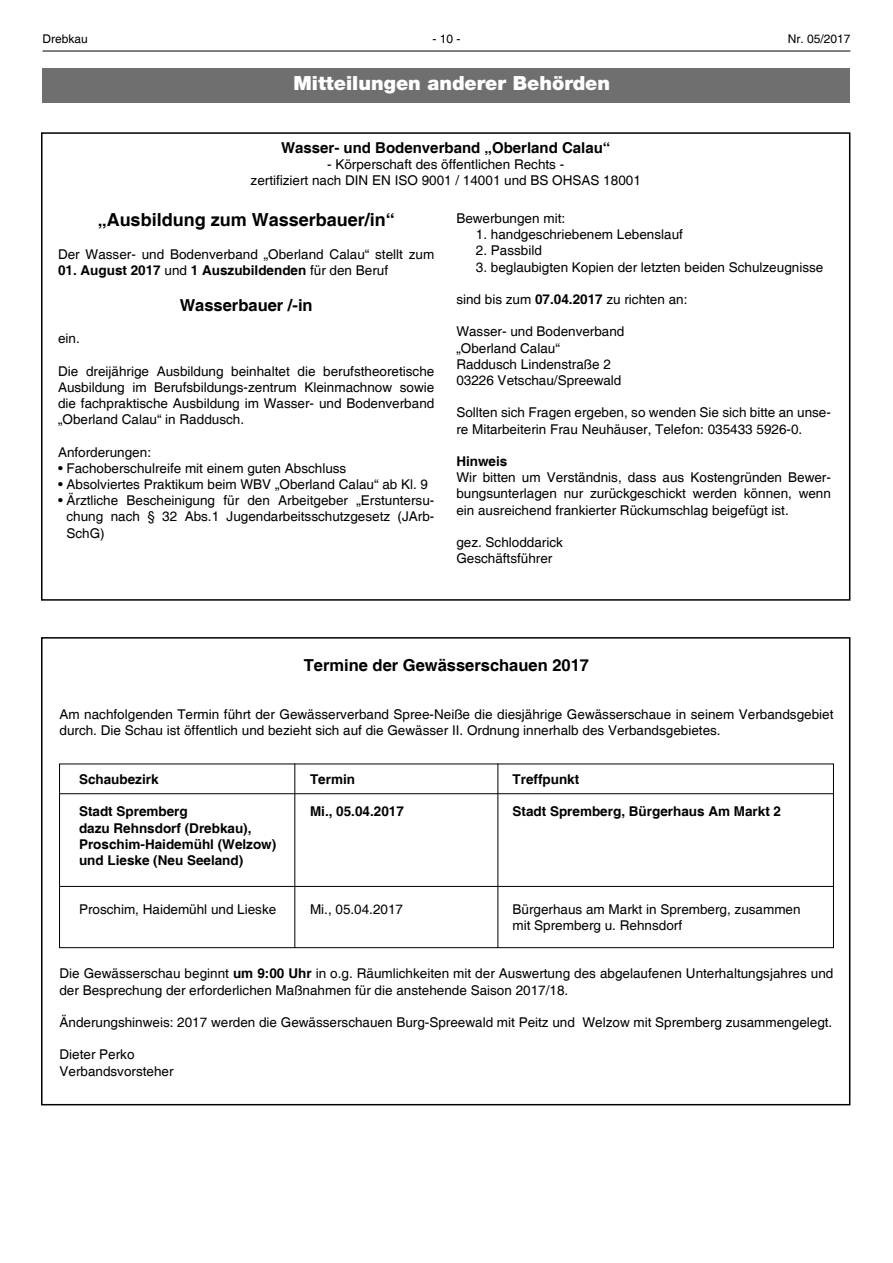
<style>
.page{position:relative;width:893px;height:1263px;background:#fff}
.page>*{position:absolute;margin:0;border:0;box-sizing:border-box;transform-origin:0 0}
.t1{font:900 19.5px "Helvetica Neue LT Pro";color:#fff}
.t2{font:700 18px "Helvetica";color:#000}
.t3{font:700 16.5px "Helvetica";color:#000}
.t4{font:700 15px "Helvetica";color:#000}
.t5{font:13.5px/16.2px "Helvetica";color:#000}
.t6{font:700 13.5px/16.2px "Helvetica";color:#000}
.t7{font:12px "Helvetica";color:#000}
.s1{font-weight:400}
.s2{font-weight:700}
</style>
<div class="page">
<hr style="left:43px;top:51px;width:807px;height:1px;background:#000">
<div style="left:41px;top:132px;width:809px;height:469px;border:2px solid #000"></div>
<div style="left:43px;top:68px;width:807px;height:34px;background:#706f6f"></div>
<div style="left:41px;top:637px;width:809px;height:468px;border:2px solid #000"></div>
<div style="left:59px;top:763px;width:775px;height:185px;border:1px solid #000"></div>
<hr style="left:60px;top:793px;width:774px;height:1px;background:#000">
<hr style="left:59px;top:886px;width:775px;height:1px;background:#000">
<hr style="left:294px;top:763px;width:1px;height:185px;background:#000">
<hr style="left:497px;top:763px;width:1px;height:185px;background:#000">
<p class="t7" style="left:43px;top:32px;width:47px">Drebkau</p>
<p class="t7" style="left:432px;top:32px;width:30px">- 10 -</p>
<p class="t7" style="left:788px;top:32px;width:64px">Nr. 05/2017</p>
<h1 class="t1" style="left:293px;top:72px;width:318px">Mitteilungen anderer Behörden</h1>
<p class="t4" style="left:281px;top:138px;width:331px">Wasser- und Bodenverband „Oberland Calau“</p>
<p class="t5" style="left:251px;top:157px;width:392px;text-align:center">- Körperschaft des öffentlichen Rechts -<br>zertifiziert nach DIN EN ISO 9001 / 14001 und BS OHSAS 18001</p>
<h2 class="t2" style="left:98px;top:209px;width:299px">„Ausbildung zum Wasserbauer/in“</h2>
<p class="t5" style="left:58px;top:246px;width:378px">Der Wasser- und Bodenverband „Oberland Calau“ stellt zum</p>
<p class="t6" style="left:58px;top:263px;width:332px">01. August 2017 <span class="s1">und</span> 1 Auszubildenden <span class="s1">für den Beruf</span></p>
<p class="t3" style="left:180px;top:295px;width:134px">Wasserbauer /-in</p>
<p class="t5" style="left:58px;top:331px;width:23px">ein.</p>
<p class="t5" style="left:58px;top:363px;width:378px;text-align:justify">Die dreijährige Ausbildung beinhaltet die berufstheoretische Ausbildung im Berufsbildungs-zentrum Kleinmachnow sowie die fachpraktische Ausbildung im Wasser- und Bodenverband „Oberland Calau“ in Raddusch.</p>
<p class="t5" style="left:58px;top:444px;width:95px">Anforderungen:</p>
<p class="t5" style="left:58px;top:460px;width:290px">• Fachoberschulreife mit einem guten Abschluss</p>
<p class="t5" style="left:58px;top:477px;width:372px">• Absolviertes Praktikum beim WBV „Oberland Calau“ ab Kl. 9</p>
<p class="t5" style="left:67px;top:493px;width:369px;text-align:justify;text-indent:-8px">• Ärztliche Bescheinigung für den Arbeitgeber „Erstuntersu&shy;chung nach § 32 Abs.1 Jugendarbeitsschutzgesetz (JArb-SchG)</p>
<p class="t5" style="left:456px;top:211px;width:110px">Bewerbungen mit:</p>
<p class="t5" style="left:476px;top:227px;width:209px">1. handgeschriebenem Lebenslauf</p>
<p class="t5" style="left:476px;top:243px;width:68px">2. Passbild</p>
<p class="t5" style="left:476px;top:259px;width:349px">3. beglaubigten Kopien der letzten beiden Schulzeugnisse</p>
<p class="t5" style="left:456px;top:292px;width:233px">sind bis zum <span class="s2">07.04.2017</span> zu richten an:</p>
<p class="t5" style="left:456px;top:324px;width:170px">Wasser- und Bodenverband „Oberland Calau“<br>Raddusch Lindenstraße 2<br>03226 Vetschau/Spreewald</p>
<p class="t5" style="left:456px;top:405px;width:376px">Sollten sich Fragen ergeben, so wenden Sie sich bitte an unse&shy;re Mitarbeiterin Frau Neuhäuser, Telefon: 035433 5926-0.</p>
<p class="t6" style="left:456px;top:454px;width:53px">Hinweis</p>
<p class="t5" style="left:456px;top:470px;width:376px;text-align:justify">Wir bitten um Verständnis, dass aus Kostengründen Bewer&shy;bungsunterlagen nur zurückgeschickt werden können, wenn ein ausreichend frankierter Rückumschlag beigefügt ist.</p>
<p class="t5" style="left:456px;top:535px;width:108px">gez. Schloddarick<br>Geschäftsführer</p>
<p class="t3" style="left:304px;top:655px;width:287px">Termine der Gewässerschauen 2017</p>
<p class="t5" style="left:60px;top:707px;width:775px">Am nachfolgenden Termin führt der Gewässerverband Spree-Neiße die diesjährige Gewässerschaue in seinem Verbandsgebiet durch. Die Schau ist öffentlich und bezieht sich auf die Gewässer II. Ordnung innerhalb des Verbandsgebietes.</p>
<p class="t6" style="left:79px;top:772px;width:81px">Schaubezirk</p>
<p class="t6" style="left:310px;top:772px;width:47px">Termin</p>
<p class="t6" style="left:513px;top:772px;width:68px">Treffpunkt</p>
<p class="t6" style="left:79px;top:804px;width:110px">Stadt Spremberg</p>
<p class="t6" style="left:310px;top:804px;width:95px">Mi., 05.04.2017</p>
<p class="t6" style="left:513px;top:804px;width:270px">Stadt Spremberg, Bürgerhaus Am Markt 2</p>
<p class="t6" style="left:79px;top:820px;width:199px">dazu Rehnsdorf (Drebkau),<br>Proschim-Haidemühl (Welzow) und Lieske (Neu Seeland)</p>
<p class="t5" style="left:79px;top:901px;width:199px">Proschim, Haidemühl und Lieske</p>
<p class="t5" style="left:310px;top:901px;width:95px">Mi., 05.04.2017</p>
<p class="t5" style="left:512px;top:901px;width:290px">Bürgerhaus am Markt in Spremberg, zusammen mit Spremberg u. Rehnsdorf</p>
<p class="t5" style="left:59px;top:966px;width:775px">Die Gewässerschau beginnt <span class="s2">um 9:00 Uhr</span> in o.g. Räumlichkeiten mit der Auswertung des abgelaufenen Unterhaltungsjahres und der Besprechung der erforderlichen Maßnahmen für die anstehende Saison 2017/18.</p>
<p class="t5" style="left:59px;top:1015px;width:774px">Änderungshinweis: 2017 werden die Gewässerschauen Burg-Spreewald mit Peitz und Welzow mit Spremberg zusammengelegt.</p>
<p class="t5" style="left:59px;top:1047px;width:116px">Dieter Perko<br>Verbandsvorsteher</p>
</div>
